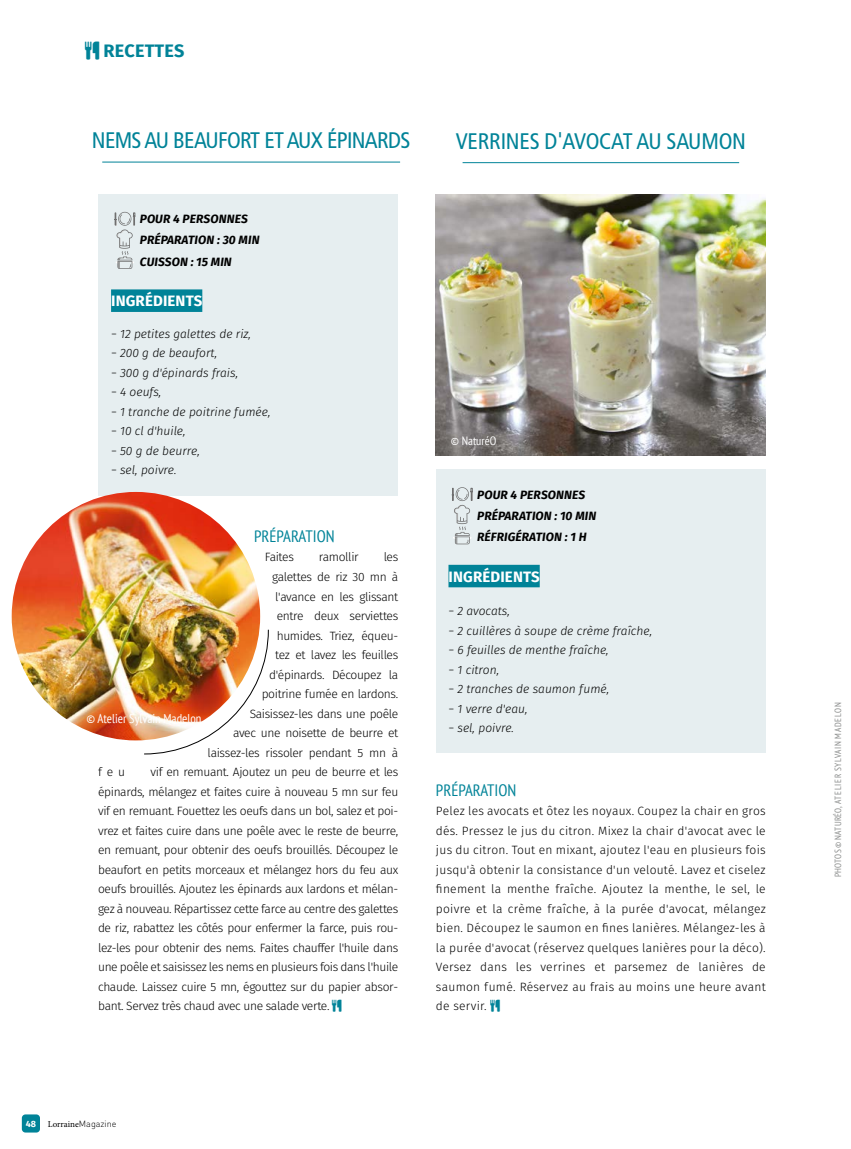
<style>
.page{position:relative;width:851px;height:1149px;background:#fff}
.page>*{position:absolute;margin:0;border:0;box-sizing:border-box;transform-origin:0 0}
.t1{font:condensed 22.5px "Frutiger LT Std";letter-spacing:-.03em;color:#008398}
.t2{font:condensed 22.5px "Frutiger LT Std";letter-spacing:-.01em;color:#008398}
.t3{font:700 18px "Fira Sans";letter-spacing:.01em;color:#008398}
.t4{font:condensed 16.5px "PT Sans";color:#008398}
.t5{font:700 15px "Fira Sans";letter-spacing:.01em;color:#fff}
.t6{font:condensed 12.75px "PT Sans";color:#fff}
.t7{font:300 12px/19.5px "Fira Sans";letter-spacing:-.03em;color:#000;text-align:justify}
.t8{font:italic 300 12px/19.5px "Fira Sans";color:#000}
.t9{font:italic 700 12px/21px "Fira Sans";letter-spacing:.01em;color:#000}
.t10{font:condensed 12px "PT Sans";color:#fff}
.t11{font:condensed 9px "PT Sans";letter-spacing:.04em;color:#878988}
.t12{font:9px "Minion Pro";color:#000}
.t13{font:700 9px "Fira Sans";color:#fff}
.s1{font-style:normal}
.s2{font-family:"DIN Pro";font-weight:300}
</style>
<div class="page">
<div style="left:22px;top:1114px;width:18px;height:18px;background:#008398;border-radius:4px"></div>
<div style="left:99px;top:194px;width:299px;height:301px;background:#e6eef0"></div>
<div style="left:111px;top:289px;width:91px;height:23px;background:#008398"></div>
<svg style="left:114px;top:212px;width:21px;height:57px"></svg>
<hr style="left:102px;top:162px;width:298px;height:1px;background:#008398">
<img style="left:12px;top:492px;width:248px;height:248px;border-radius:124px">
<img style="left:144px;top:629px;width:125px;height:125px">
<div style="left:436px;top:469px;width:329px;height:283px;background:#e6eef0"></div>
<div style="left:448px;top:564px;width:91px;height:23px;background:#008398"></div>
<svg style="left:451px;top:487px;width:22px;height:57px"></svg>
<hr style="left:462px;top:162px;width:277px;height:1px;background:#008398">
<img style="left:436px;top:194px;width:329px;height:261px">
<h2 class="t3" style="left:104px;top:38px;width:82px">RECETTES</h2>
<h1 class="t1" style="left:92px;top:127px;width:320px">NEMS AU BEAUFORT ET AUX ÉPINARDS</h1>
<p class="t9" style="left:140px;top:209px;width:121px">POUR 4 PERSONNES<br>PRÉPARATION : 30 MIN<br>CUISSON : 15 MIN</p>
<p class="t5" style="left:111px;top:290px;width:93px">INGRÉDIENTS</p>
<p class="t8" style="left:111px;top:324px;width:161px"><span class="s1">−</span> 12 petites galettes de riz,<br><span class="s1">−</span> 200 g de beaufort,<br><span class="s1">−</span> 300 g d'épinards frais,<br><span class="s1">−</span> 4 oeufs,<br><span class="s1">−</span> 1 tranche de poitrine fumée, <span class="s1">−</span> 10 cl d'huile,<br><span class="s1">−</span> 50 g de beurre,<br><span class="s1">−</span> sel, poivre.</p>
<h3 class="t4" style="left:254px;top:525px;width:82px">PRÉPARATION</h3>
<p class="t7" style="left:265px;top:548px;width:31px">Faites</p>
<p class="t7" style="left:319px;top:548px;width:41px">ramollir</p>
<p class="t7" style="left:208px;top:548px;width:192px;text-align:right">les<br>galettes de riz 30 mn à<br>l'avance en les glissant<br>entre deux serviettes<br>humides. Triez, équeu-<br>tez et lavez les feuilles<br>d'épinards. Découpez la<br>poitrine fumée en lardons.<br>Saisissez-les dans une poêle<br>avec une noisette de beurre et laissez-les rissoler pendant 5 mn à</p>
<p class="t6" style="left:86px;top:710px;width:116px">© Atelier Sylvain Madelon</p>
<p class="t7" style="left:98px;top:762px;width:302px;text-indent:52px">vif en remuant. Ajoutez un peu de beurre et les épinards, mélangez et faites cuire à nouveau 5 mn sur feu vif en remuant. Fouettez les oeufs dans un bol, salez et poi&shy;vrez et faites cuire dans une poêle avec le reste de beurre, en remuant, pour obtenir des oeufs brouillés. Découpez le beaufort en petits morceaux et mélangez hors du feu aux oeufs brouillés. Ajoutez les épinards aux lardons et mélan&shy;gez à nouveau. Répartissez cette farce au centre des galettes de riz, rabattez les côtés pour enfermer la farce, puis rou&shy;lez-les pour obtenir des nems. Faites chauffer l'huile dans une poêle et saisissez les nems en plusieurs fois dans l'huile chaude. Laissez cuire 5 mn, égouttez sur du papier absor&shy;bant. Servez très chaud avec une salade verte.</p>
<p class="t7" style="left:98px;top:762px;width:28px">feu</p>
<h1 class="t2" style="left:455px;top:128px;width:292px">VERRINES D'AVOCAT AU SAUMON</h1>
<p class="t10" style="left:451px;top:432px;width:47px">© NaturéO</p>
<p class="t9" style="left:477px;top:485px;width:121px">POUR 4 PERSONNES<br>PRÉPARATION : 10 MIN<br>RÉFRIGÉRATION : 1 H</p>
<p class="t5" style="left:448px;top:566px;width:93px">INGRÉDIENTS</p>
<p class="t8" style="left:448px;top:602px;width:205px"><span class="s1">−</span> 2 avocats,<br><span class="s1">−</span> 2 cuillères à soupe de crème fraîche, <span class="s1">−</span> 6 feuilles de menthe fraîche,<br><span class="s1">−</span> 1 citron,<br><span class="s1">−</span> 2 tranches de saumon fumé,<br><span class="s1">−</span> 1 verre d'eau,<br><span class="s1">−</span> sel, poivre.</p>
<h3 class="t4" style="left:436px;top:779px;width:82px">PRÉPARATION</h3>
<p class="t7" style="left:436px;top:801px;width:331px">Pelez les avocats et ôtez les noyaux. Coupez la chair en gros dés. Pressez le jus du citron. Mixez la chair d'avocat avec le jus du citron. Tout en mixant, ajoutez l'eau en plusieurs fois jusqu'à obtenir la consistance d'un velouté. Lavez et ciselez finement la menthe fraîche. Ajoutez la menthe, le sel, le poivre et la crème fraîche, à la purée d'avocat, mélangez bien. Découpez le saumon en fines lanières. Mélangez-les à la purée d'avocat (réservez quelques lanières pour la déco).<br>Versez dans les verrines et parsemez de lanières de saumon fumé. Réservez au frais au moins une heure avant de servir.</p>
<p class="t13" style="left:26px;top:1117px;width:12px">48</p>
<p class="t12" style="left:48px;top:1117px;width:70px">Lorraine<span class="s2">Magazine</span></p>
<p class="t11" style="left:832px;top:877px;width:176px;rotate:-90deg">PHOTOS © NATURÉO, ATELIER SYLVAIN MADELON</p>
</div>
